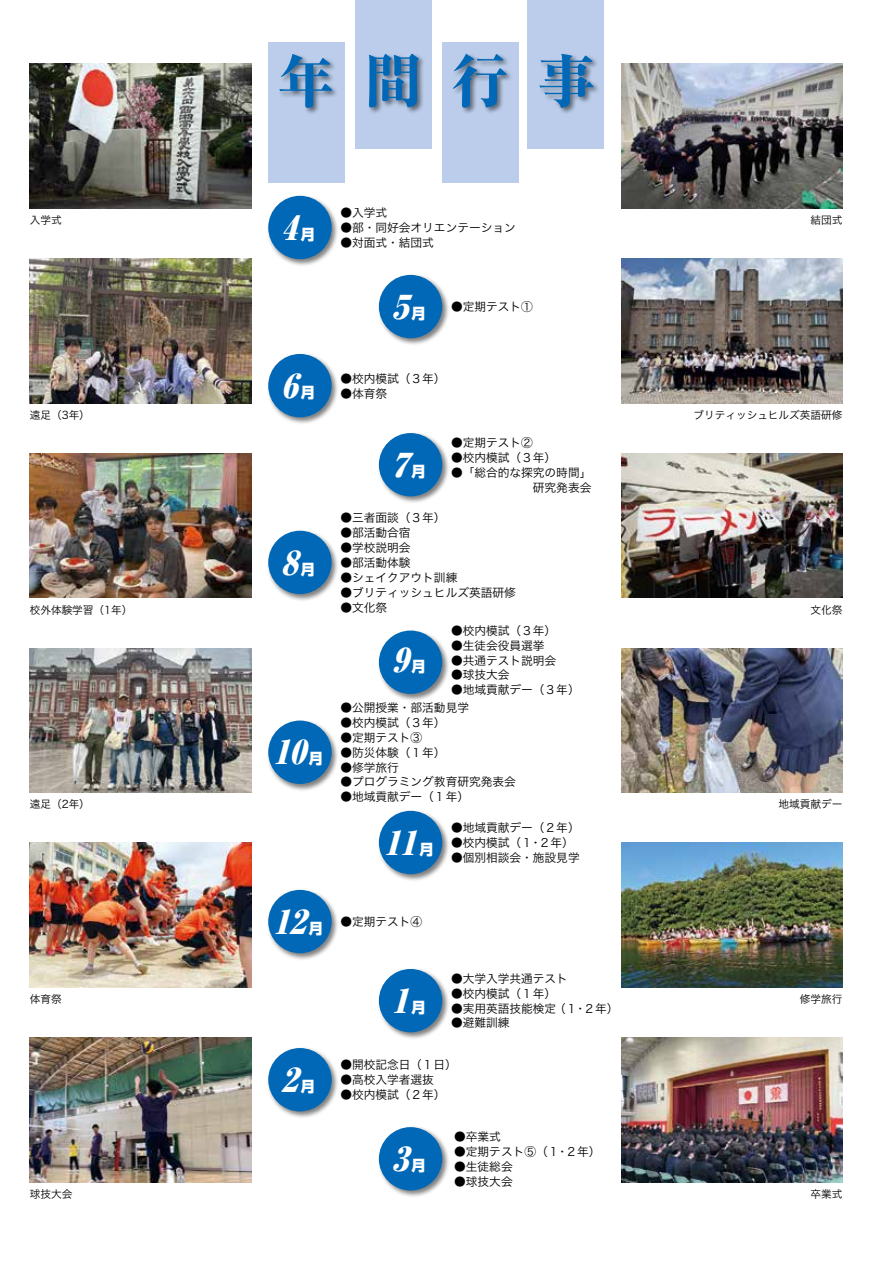
<style>
.page{position:relative;width:885px;height:1263px;background:#fff}
.page>*{position:absolute;margin:0;border:0;box-sizing:border-box;transform-origin:0 0}
.t1{font:800 58.5px "Ryumin Pro";color:#0068b7}
.t2{font:italic 900 31.95px "Ryumin Pro";color:#fff}
.t3{font:800 14.85px "Shin Go Pro";color:#fff}
.t4{font:11.7px/14.9px "Hira Kaku Pro W3";color:#000;text-align:right}
.t5{font:10.65px "Hira Kaku Pro W3";color:#000}
.s1{font-family:"Shin Go Pro";font-weight:800;font-style:normal;font-size:14.85px}
</style>
<div class="page">
<div style="left:268px;top:43px;width:76px;height:140px;background:#bbcdea"></div>
<div style="left:442px;top:43px;width:76px;height:140px;background:#bbcdea"></div>
<div style="left:355px;top:0;width:76px;height:149px;background:#bbcdea"></div>
<div style="left:527px;top:0;width:76px;height:149px;background:#bbcdea"></div>
<img style="left:30px;top:64px;width:221px;height:144px">
<img style="left:621px;top:64px;width:221px;height:144px">
<img style="left:30px;top:648px;width:221px;height:145px">
<img style="left:621px;top:259px;width:221px;height:144px">
<img style="left:30px;top:843px;width:221px;height:144px">
<img style="left:621px;top:843px;width:221px;height:144px">
<img style="left:30px;top:453px;width:221px;height:145px">
<img style="left:621px;top:453px;width:221px;height:145px">
<img style="left:30px;top:259px;width:221px;height:144px">
<img style="left:621px;top:648px;width:221px;height:145px">
<img style="left:30px;top:1037px;width:221px;height:145px">
<img style="left:621px;top:1037px;width:221px;height:145px">
<div style="left:278px;top:52px;width:322px;height:63px;background:#000;opacity:.5"></div>
<div style="left:266px;top:194px;width:73px;height:72px;background:#000;opacity:.5"></div>
<div style="left:268px;top:196px;width:63px;height:63px;background:#0068b7;border-radius:50%"></div>
<div style="left:266px;top:352px;width:73px;height:73px;background:#000;opacity:.5"></div>
<div style="left:268px;top:354px;width:63px;height:63px;background:#0068b7;border-radius:50%"></div>
<div style="left:266px;top:529px;width:73px;height:72px;background:#000;opacity:.5"></div>
<div style="left:268px;top:531px;width:63px;height:63px;background:#0068b7;border-radius:50%"></div>
<div style="left:266px;top:719px;width:73px;height:72px;background:#000;opacity:.5"></div>
<div style="left:268px;top:720px;width:63px;height:64px;background:#0068b7;border-radius:50%"></div>
<div style="left:377px;top:273px;width:72px;height:73px;background:#000;opacity:.5"></div>
<div style="left:379px;top:275px;width:63px;height:63px;background:#0068b7;border-radius:50%"></div>
<div style="left:377px;top:431px;width:72px;height:73px;background:#000;opacity:.5"></div>
<div style="left:379px;top:433px;width:63px;height:63px;background:#0068b7;border-radius:50%"></div>
<div style="left:377px;top:629px;width:72px;height:72px;background:#000;opacity:.5"></div>
<div style="left:379px;top:630px;width:63px;height:64px;background:#0068b7;border-radius:50%"></div>
<div style="left:377px;top:809px;width:72px;height:72px;background:#000;opacity:.5"></div>
<div style="left:379px;top:811px;width:63px;height:63px;background:#0068b7;border-radius:50%"></div>
<div style="left:377px;top:967px;width:72px;height:73px;background:#000;opacity:.5"></div>
<div style="left:379px;top:969px;width:63px;height:63px;background:#0068b7;border-radius:50%"></div>
<div style="left:377px;top:1125px;width:72px;height:73px;background:#000;opacity:.5"></div>
<div style="left:379px;top:1127px;width:63px;height:63px;background:#0068b7;border-radius:50%"></div>
<div style="left:266px;top:888px;width:73px;height:72px;background:#000;opacity:.5"></div>
<div style="left:268px;top:890px;width:63px;height:63px;background:#0068b7;border-radius:50%"></div>
<div style="left:266px;top:1046px;width:73px;height:73px;background:#000;opacity:.5"></div>
<div style="left:268px;top:1048px;width:63px;height:63px;background:#0068b7;border-radius:50%"></div>
<h1 class="t1" style="left:276px;top:35px;width:320px">年間行事</h1>
<p class="t4" style="left:340px;top:204px;width:48px">●入学式</p>
<p class="t4" style="left:340px;top:219px;width:177px">●部・同好会オリエンテーション</p>
<h2 class="t2" style="left:281px;top:202px;width:36px">4<span class="s1">月</span></h2>
<p class="t5" style="left:30px;top:211px;width:33px">入学式</p>
<p class="t5" style="left:810px;top:211px;width:33px">結団式</p>
<p class="t4" style="left:340px;top:234px;width:95px">●対面式・結団式</p>
<h2 class="t2" style="left:392px;top:281px;width:30px">5</h2>
<p class="t4" style="left:451px;top:298px;width:83px">●定期テスト①</p>
<p class="t3" style="left:411px;top:301px;width:16px">月</p>
<h2 class="t2" style="left:281px;top:360px;width:36px">6<span class="s1">月</span></h2>
<p class="t4" style="left:340px;top:370px;width:107px">●校内模試（３年）</p>
<p class="t4" style="left:340px;top:385px;width:48px">●体育祭</p>
<p class="t5" style="left:30px;top:405px;width:62px">遠足（3年）</p>
<p class="t5" style="left:693px;top:405px;width:150px">ブリティッシュヒルズ英語研修</p>
<h2 class="t2" style="left:392px;top:439px;width:36px">7<span class="s1">月</span></h2>
<p class="t4" style="left:451px;top:434px;width:83px">●定期テスト②</p>
<p class="t4" style="left:451px;top:449px;width:107px">●校内模試（３年）</p>
<p class="t4" style="left:451px;top:464px;width:142px">●「総合的な探究の時間」研究発表会</p>
<p class="t5" style="left:30px;top:600px;width:104px">校外体験学習（1年）</p>
<h2 class="t2" style="left:281px;top:537px;width:36px">8<span class="s1">月</span></h2>
<p class="t4" style="left:340px;top:510px;width:107px">●三者面談（３年）</p>
<p class="t4" style="left:340px;top:524px;width:72px">●部活動合宿</p>
<p class="t4" style="left:340px;top:539px;width:72px">●学校説明会</p>
<p class="t4" style="left:340px;top:554px;width:72px">●部活動体験</p>
<p class="t4" style="left:340px;top:569px;width:118px">●シェイクアウト訓練</p>
<p class="t4" style="left:340px;top:584px;width:177px">●ブリティッシュヒルズ英語研修</p>
<p class="t4" style="left:340px;top:599px;width:48px">●文化祭</p>
<p class="t5" style="left:810px;top:600px;width:33px">文化祭</p>
<h2 class="t2" style="left:392px;top:635px;width:36px">9<span class="s1">月</span></h2>
<p class="t4" style="left:451px;top:622px;width:107px">●校内模試（３年）</p>
<p class="t4" style="left:451px;top:637px;width:95px">●生徒会役員選挙</p>
<p class="t4" style="left:451px;top:652px;width:107px">●共通テスト説明会</p>
<p class="t4" style="left:451px;top:667px;width:60px">●球技大会</p>
<p class="t4" style="left:451px;top:682px;width:130px">●地域貢献デー（３年）</p>
<p class="t5" style="left:30px;top:795px;width:62px">遠足（2年）</p>
<h2 class="t2" style="left:273px;top:727px;width:52px">10<span class="s1">月</span></h2>
<p class="t4" style="left:340px;top:699px;width:130px">●公開授業・部活動見学</p>
<p class="t4" style="left:340px;top:714px;width:107px">●校内模試（３年）</p>
<p class="t4" style="left:340px;top:729px;width:83px">●定期テスト③</p>
<p class="t4" style="left:340px;top:744px;width:107px">●防災体験（１年）</p>
<p class="t4" style="left:340px;top:759px;width:60px">●修学旅行</p>
<p class="t4" style="left:340px;top:774px;width:177px">●プログラミング教育研究発表会</p>
<p class="t4" style="left:340px;top:789px;width:130px">●地域貢献デー（１年）</p>
<p class="t5" style="left:778px;top:795px;width:65px">地域貢献デー</p>
<h2 class="t2" style="left:384px;top:817px;width:52px">11<span class="s1">月</span></h2>
<p class="t4" style="left:451px;top:819px;width:130px">●地域貢献デー（２年）</p>
<p class="t4" style="left:451px;top:834px;width:124px">●校内模試（１・２年）</p>
<p class="t4" style="left:451px;top:849px;width:130px">●個別相談会・施設見学</p>
<h2 class="t2" style="left:273px;top:896px;width:46px">12</h2>
<p class="t4" style="left:340px;top:913px;width:83px">●定期テスト④</p>
<p class="t3" style="left:308px;top:916px;width:16px">月</p>
<p class="t5" style="left:30px;top:990px;width:33px">体育祭</p>
<h2 class="t2" style="left:392px;top:975px;width:36px">1<span class="s1">月</span></h2>
<p class="t4" style="left:451px;top:970px;width:118px">●大学入学共通テスト</p>
<p class="t4" style="left:451px;top:985px;width:107px">●校内模試（１年）</p>
<p class="t4" style="left:451px;top:1000px;width:169px">●実用英語技能検定（１・２年）</p>
<p class="t4" style="left:451px;top:1015px;width:60px">●避難訓練</p>
<p class="t5" style="left:799px;top:990px;width:44px">修学旅行</p>
<h2 class="t2" style="left:281px;top:1054px;width:36px">2<span class="s1">月</span></h2>
<p class="t4" style="left:340px;top:1057px;width:118px">●開校記念日（１日）</p>
<p class="t4" style="left:340px;top:1071px;width:95px">●高校入学者選抜</p>
<p class="t4" style="left:340px;top:1086px;width:107px">●校内模試（２年）</p>
<h2 class="t2" style="left:392px;top:1133px;width:36px">3<span class="s1">月</span></h2>
<p class="t4" style="left:454px;top:1128px;width:48px">●卒業式</p>
<p class="t4" style="left:454px;top:1143px;width:148px">●定期テスト⑤（１・２年）</p>
<p class="t4" style="left:454px;top:1158px;width:60px">●生徒総会</p>
<p class="t4" style="left:454px;top:1173px;width:60px">●球技大会</p>
<p class="t5" style="left:30px;top:1184px;width:44px">球技大会</p>
<p class="t5" style="left:810px;top:1184px;width:33px">卒業式</p>
</div>
